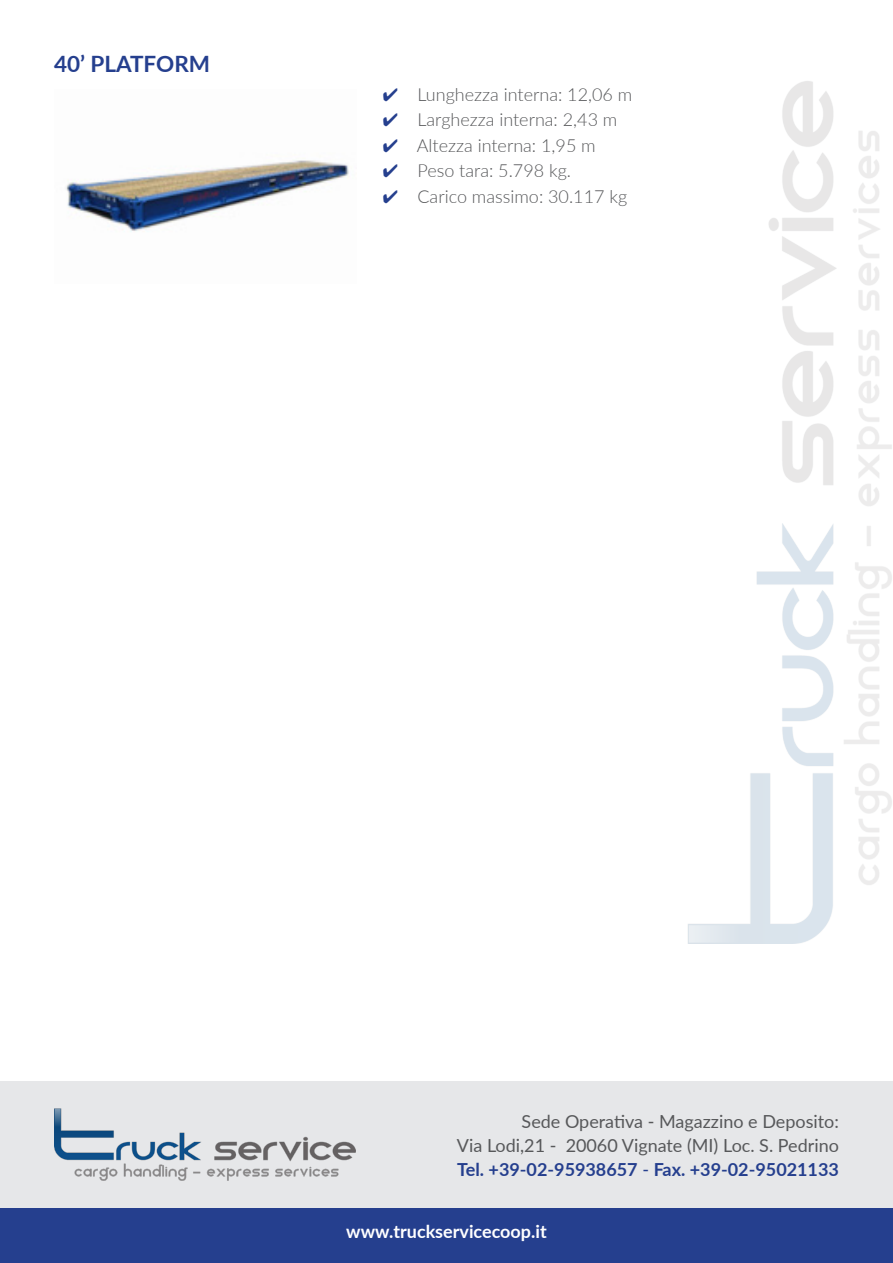
<style>
.page{position:relative;width:893px;height:1263px;background:#fff}
.page>*{position:absolute;margin:0;border:0;box-sizing:border-box;transform-origin:0 0}
.t1{font:700 22.5px "Lato";color:#253f8e}
.t2{font:300 18px "Lato";color:#57585a}
.t3{font:18px "Lato";color:#57585a}
.t4{font:700 18px "Lato";color:#253f8e}
.t5{font:700 18px "Lato";color:#fff}
.s1{color:#253f8e}
.s2{font-weight:400}
</style>
<div class="page">
<img style="left:66px;top:160px;width:283px;height:72px">
<div style="left:0;top:1081px;width:893px;height:182px;background:#e6e7e9"></div>
<div style="left:0;top:1209px;width:893px;height:54px;background:#253f8e"></div>
<img style="left:54px;top:1108px;width:302px;height:72px">
<img style="left:688px;top:81px;width:204px;height:862px">
<p class="t1" style="left:54px;top:47px;width:158px">40’ PLATFORM</p>
<p class="t2" style="left:383px;top:82px;width:251px"><span class="s1">✔</span> Lunghezza interna: 12,06 m</p>
<p class="t2" style="left:383px;top:107px;width:236px"><span class="s1">✔</span> Larghezza interna: 2,43 m</p>
<p class="t2" style="left:383px;top:133px;width:215px"><span class="s1">✔</span> Altezza interna: 1,95 m</p>
<p class="t2" style="left:383px;top:158px;width:190px"><span class="s1">✔</span> Peso tara: 5.798 kg.</p>
<p class="t2" style="left:383px;top:184px;width:246px"><span class="s1">✔</span> Carico massimo: 30.117 kg</p>
<p class="t3" style="left:522px;top:1108px;width:319px">Sede Operativa - Magazzino e Deposito:</p>
<p class="t3" style="left:457px;top:1132px;width:384px">Via Lodi,21 - 20060 Vignate (MI) Loc. S. Pedrino</p>
<p class="t4" style="left:457px;top:1156px;width:383px">Tel. +39-02-95938657 <span class="s2">-</span> Fax. +39-02-95021133</p>
<p class="t5" style="left:346px;top:1218px;width:202px">www.truckservicecoop.it</p>
</div>
